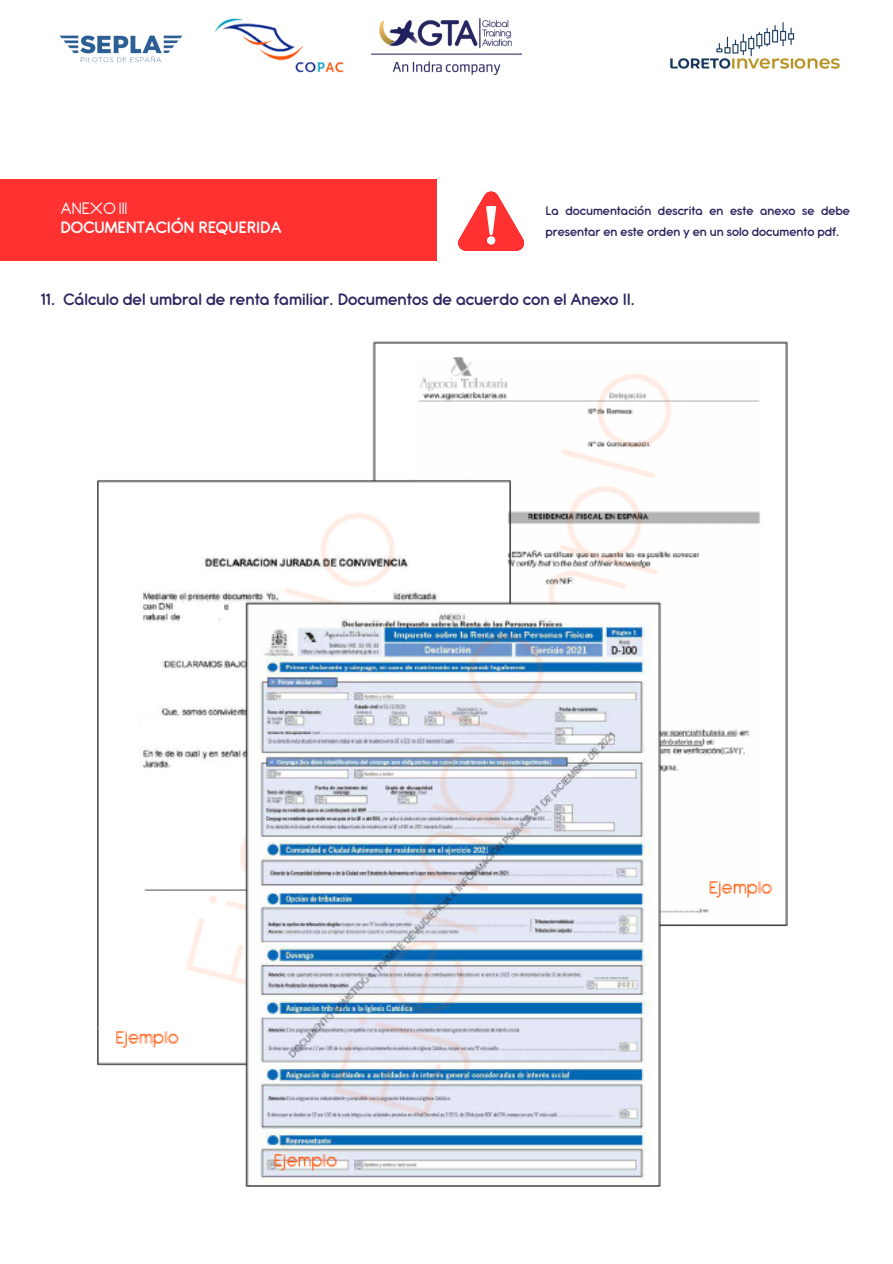
<style>
.page{position:relative;width:893px;height:1264px;background:#fff}
.page>*{position:absolute;margin:0;border:0;box-sizing:border-box;transform-origin:0 0}
.t1{font:600 18px "Antipasto Pro";color:#2c2760}
.t2{font:600 18px "Antipasto Pro";color:#fff}
.t3{font:18px "Antipasto";color:#fff}
.t4{font:600 13.5px/21.3px "Antipasto Pro";color:#2c2760}
</style>
<div class="page">
<img style="left:670px;top:22px;width:170px;height:47px">
<img style="left:214px;top:18px;width:130px;height:55px">
<img style="left:59px;top:35px;width:124px;height:28px">
<img style="left:372px;top:18px;width:149px;height:57px">
<div style="left:0;top:180px;width:436px;height:81px;background:#ff3131"></div>
<svg style="left:458px;top:191px;width:67px;height:60px"></svg>
<div style="left:487px;top:236px;width:8px;height:8px;background:#fff;border-radius:50%"></div>
<img style="left:96px;top:341px;width:691px;height:846px">
<h1 class="t3" style="left:61px;top:197px;width:68px">ANEXO III</h1>
<h1 class="t2" style="left:61px;top:222px;width:222px">DOCUMENTACIÓN REQUERIDA</h1>
<p class="t4" style="left:545px;top:201px;width:306px">La documentación descrita en este anexo se debe presentar en este orden y en un solo documento pdf.</p>
<h1 class="t1" style="left:41px;top:293px;width:596px">11. Cálculo del umbral de renta familiar. Documentos de acuerdo con el Anexo II.</h1>
</div>
